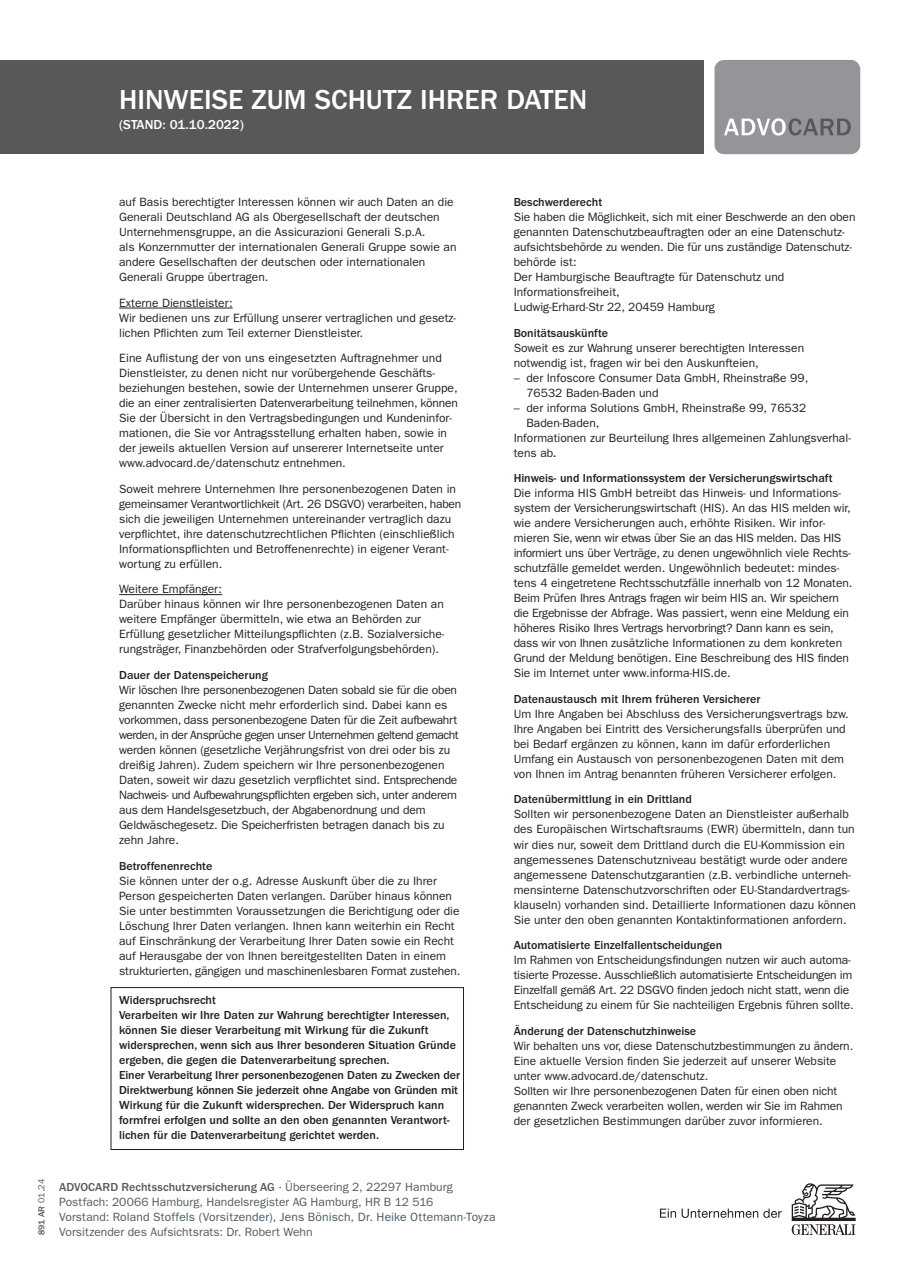
<style>
.page{position:relative;width:915px;height:1276px;background:#fff}
.page>*{position:absolute;margin:0;border:0;box-sizing:border-box;transform-origin:0 0}
.t1{font:500 28.5px "ITC Franklin Gothic Std";color:#fff}
._2__Zeile{font:500 13.5px "ITC Franklin Gothic Std";color:#fff}
.Copy_Aufzählung_3{font:12px/15px "ITC Franklin Gothic Std";color:#231f20}
.Copy_Aufzählung_3-2{font:500 12px/15px "ITC Franklin Gothic Std";color:#231f20}
.t2{font:12px/15px "ITC Franklin Gothic Std";letter-spacing:.005em;color:#57585a}
.t3{font:12px/15px "ITC Franklin Gothic Std";letter-spacing:.01em;color:#475865}
.t4{font:500 9px "ITC Franklin Gothic Std";color:#57585a}
.s1{font-weight:400}
.s2{font-weight:500}
.s3{color:#57585a}
</style>
<div class="page">
<hr style="left:119px;top:308px;width:114px;height:1px;background:#231f20">
<hr style="left:119px;top:594px;width:103px;height:1px;background:#231f20">
<div style="left:714px;top:60px;width:145px;height:94px;background:#939598;border-radius:9px"></div>
<svg style="left:724px;top:118px;width:126px;height:18px"></svg>
<svg style="left:791px;top:1183px;width:64px;height:52px"></svg>
<svg style="left:659px;top:1208px;width:122px;height:10px"></svg>
<div style="left:0;top:60px;width:703px;height:94px;background:#57585a"></div>
<div style="left:111px;top:987px;width:352px;height:163px;border:1px solid #231f20"></div>
<p class="t1" style="left:119px;top:83px;width:469px">HINWEISE ZUM SCHUTZ IHRER DATEN</p>
<p class="_2__Zeile" style="left:119px;top:117px;width:126px">(STAND: 01.10.2022)</p>
<p class="Copy_Aufzählung_3" style="left:119px;top:195px;width:339px">auf Basis berechtigter Interessen können wir auch Daten an die Generali Deutschland AG als Obergesellschaft der deutschen Unternehmensgruppe, an die Assicurazioni Generali S.p.A.<br>als Konzernmutter der internationalen Generali Gruppe sowie an andere Gesellschaften der deutschen oder internationalen Generali Gruppe übertragen.</p>
<p class="Copy_Aufzählung_3" style="left:119px;top:295px;width:115px">Externe Dienstleister:</p>
<p class="Copy_Aufzählung_3" style="left:119px;top:310px;width:338px">Wir bedienen uns zur Erfüllung unserer vertraglichen und gesetz&shy;lichen Pflichten zum Teil externer Dienstleister.</p>
<p class="Copy_Aufzählung_3" style="left:119px;top:351px;width:340px">Eine Auflistung der von uns eingesetzten Auftragnehmer und Dienstleister, zu denen nicht nur vorübergehende Geschäfts&shy;beziehungen bestehen, sowie der Unternehmen unserer Gruppe, die an einer zentralisierten Datenverarbeitung teilnehmen, können Sie der Übersicht in den Vertragsbedingungen und Kundeninfor&shy;mationen, die Sie vor Antragsstellung erhalten haben, sowie in der jeweils aktuellen Version auf unsererer Internetseite unter www.advocard.de/datenschutz entnehmen.</p>
<p class="Copy_Aufzählung_3" style="left:119px;top:481px;width:343px">Soweit mehrere Unternehmen Ihre personenbezogenen Daten in gemeinsamer Verantwortlichkeit (Art. 26 DSGVO) verarbeiten, haben sich die jeweiligen Unternehmen untereinander vertraglich dazu verpflichtet, ihre datenschutzrechtlichen Pflichten (einschließlich Informationspflichten und Betroffenenrechte) in eigener Verant&shy;wortung zu erfüllen.</p>
<p class="Copy_Aufzählung_3" style="left:119px;top:582px;width:104px">Weitere Empfänger:</p>
<p class="Copy_Aufzählung_3" style="left:119px;top:597px;width:327px">Darüber hinaus können wir Ihre personenbezogenen Daten an weitere Empfänger übermitteln, wie etwa an Behörden zur Erfüllung gesetzlicher Mitteilungspflichten (z.B. Sozialversiche&shy;rungsträger, Finanzbehörden oder Strafverfolgungsbehörden).</p>
<p class="Copy_Aufzählung_3-2" style="left:119px;top:667px;width:150px">Dauer der Datenspeicherung</p>
<p class="Copy_Aufzählung_3" style="left:119px;top:682px;width:341px">Wir löschen Ihre personenbezogenen Daten sobald sie für die oben genannten Zwecke nicht mehr erforderlich sind. Dabei kann es vorkommen, dass personenbezogene Daten für die Zeit aufbewahrt werden, in der Ansprüche gegen unser Unternehmen geltend gemacht werden können (gesetzliche Verjährungsfrist von drei oder bis zu dreißig Jahren). Zudem speichern wir Ihre personenbezogenen Daten, soweit wir dazu gesetzlich verpflichtet sind. Entsprechende Nachweis- und Aufbewahrungspflichten ergeben sich, unter anderem aus dem Handelsgesetzbuch, der Abgabenordnung und dem Geldwäschegesetz. Die Speicherfristen betragen danach bis zu zehn Jahre.</p>
<p class="Copy_Aufzählung_3-2" style="left:119px;top:858px;width:95px">Betroffenenrechte</p>
<p class="Copy_Aufzählung_3" style="left:119px;top:873px;width:342px">Sie können unter der o.g. Adresse Auskunft über die zu Ihrer Person gespeicherten Daten verlangen. Darüber hinaus können Sie unter bestimmten Voraussetzungen die Berichtigung oder die Löschung Ihrer Daten verlangen. Ihnen kann weiterhin ein Recht auf Einschränkung der Verarbeitung Ihrer Daten sowie ein Recht auf Herausgabe der von Ihnen bereitgestellten Daten in einem strukturierten, gängigen und maschinenlesbaren Format zustehen.</p>
<p class="Copy_Aufzählung_3-2" style="left:119px;top:993px;width:98px">Widerspruchsrecht</p>
<p class="Copy_Aufzählung_3-2" style="left:119px;top:1008px;width:338px">Verarbeiten wir Ihre Daten zur Wahrung berechtigter Interessen, können Sie dieser Verarbeitung mit Wirkung für die Zukunft widersprechen, wenn sich aus Ihrer besonderen Situation Gründe ergeben, die gegen die Datenverarbeitung sprechen.</p>
<p class="Copy_Aufzählung_3-2" style="left:119px;top:1068px;width:342px">Einer Verarbeitung Ihrer personenbezogenen Daten zu Zwecken der Direktwerbung können Sie jederzeit ohne Angabe von Gründen mit Wirkung für die Zukunft widersprechen. Der Widerspruch kann formfrei erfolgen und sollte an den oben genannten Verantwort&shy;lichen für die Datenverarbeitung gerichtet werden.</p>
<p class="t4" style="left:36px;top:1235px;width:58px;rotate:-90deg">891 AR <span class="s1">01.24</span></p>
<p class="t2" style="left:59px;top:1179px;width:395px"><span class="s2">ADVOCARD Rechtsschutzversicherung AG</span> · Überseering 2, 22297 Hamburg<br>Postfach: 20066 Hamburg, Handelsregister AG Hamburg, HR B 12 516</p>
<p class="t3" style="left:59px;top:1209px;width:438px"><span class="s3">Vorstand:</span> Roland Stoffels (Vorsitzender), Jens Bönisch, Dr. Heike Ottemann-Toyza<br><span class="s3">Vorsitzender des Aufsichtsrats: Dr. Robert Wehn</span></p>
<p class="Copy_Aufzählung_3-2" style="left:513px;top:195px;width:90px">Beschwerderecht</p>
<p class="Copy_Aufzählung_3" style="left:513px;top:210px;width:343px">Sie haben die Möglichkeit, sich mit einer Beschwerde an den oben genannten Datenschutzbeauftragten oder an eine Datenschutz&shy;aufsichtsbehörde zu wenden. Die für uns zuständige Datenschutz&shy;behörde ist:</p>
<p class="Copy_Aufzählung_3" style="left:513px;top:270px;width:272px">Der Hamburgische Beauftragte für Datenschutz und<br>Informationsfreiheit,<br>Ludwig-Erhard-Str 22, 20459 Hamburg</p>
<p class="Copy_Aufzählung_3-2" style="left:513px;top:325px;width:96px">Bonitätsauskünfte</p>
<p class="Copy_Aufzählung_3" style="left:513px;top:340px;width:292px">Soweit es zur Wahrung unserer berechtigten Interessen notwendig ist, fragen wir bei den Auskunfteien,</p>
<p class="Copy_Aufzählung_3" style="left:526px;top:370px;width:283px;text-indent:-13px">– der Infoscore Consumer Data GmbH, Rheinstraße 99,<br>76532 Baden-Baden und</p>
<p class="Copy_Aufzählung_3" style="left:526px;top:400px;width:281px;text-indent:-13px">– der informa Solutions GmbH, Rheinstraße 99, 76532<br>Baden-Baden,</p>
<p class="Copy_Aufzählung_3" style="left:513px;top:430px;width:339px">Informationen zur Beurteilung Ihres allgemeinen Zahlungsverhal&shy;tens ab<span class="s2">.</span></p>
<p class="Copy_Aufzählung_3-2" style="left:513px;top:471px;width:320px">Hinweis- und Informationssystem der Versicherungswirtschaft</p>
<p class="Copy_Aufzählung_3" style="left:513px;top:486px;width:340px">Die informa HIS GmbH betreibt das Hinweis- und Informations&shy;system der Versicherungswirtschaft (HIS). An das HIS melden wir, wie andere Versicherungen auch, erhöhte Risiken. Wir infor&shy;mieren Sie, wenn wir etwas über Sie an das HIS melden. Das HIS informiert uns über Verträge, zu denen ungewöhnlich viele Rechts&shy;schutzfälle gemeldet werden. Ungewöhnlich bedeutet: mindes&shy;tens 4 eingetretene Rechtsschutzfälle innerhalb von 12 Monaten.<br>Beim Prüfen Ihres Antrags fragen wir beim HIS an. Wir speichern die Ergebnisse der Abfrage. Was passiert, wenn eine Meldung ein höheres Risiko Ihres Vertrags hervorbringt? Dann kann es sein, dass wir von Ihnen zusätzliche Informationen zu dem konkreten Grund der Meldung benötigen. Eine Beschreibung des HIS finden Sie im Internet unter www.informa-HIS.de.</p>
<p class="Copy_Aufzählung_3-2" style="left:513px;top:691px;width:248px">Datenaustausch mit Ihrem früheren Versicherer</p>
<p class="Copy_Aufzählung_3" style="left:513px;top:706px;width:336px">Um Ihre Angaben bei Abschluss des Versicherungsvertrags bzw.<br>Ihre Angaben bei Eintritt des Versicherungsfalls überprüfen und bei Bedarf ergänzen zu können, kann im dafür erforderlichen Umfang ein Austausch von personenbezogenen Daten mit dem von Ihnen im Antrag benannten früheren Versicherer erfolgen.</p>
<p class="Copy_Aufzählung_3-2" style="left:513px;top:792px;width:180px">Datenübermittlung in ein Drittland</p>
<p class="Copy_Aufzählung_3" style="left:513px;top:807px;width:344px">Sollten wir personenbezogene Daten an Dienstleister außerhalb des Europäischen Wirtschaftsraums (EWR) übermitteln, dann tun wir dies nur, soweit dem Drittland durch die EU-Kommission ein angemessenes Datenschutzniveau bestätigt wurde oder andere angemessene Datenschutzgarantien (z.B. verbindliche unterneh&shy;mensinterne Datenschutzvorschriften oder EU-Standardvertrags&shy;klauseln) vorhanden sind. Detaillierte Informationen dazu können Sie unter den oben genannten Kontaktinformationen anfordern.</p>
<p class="Copy_Aufzählung_3-2" style="left:513px;top:937px;width:210px">Automatisierte Einzelfallentscheidungen</p>
<p class="Copy_Aufzählung_3" style="left:513px;top:952px;width:341px">Im Rahmen von Entscheidungsfindungen nutzen wir auch automa&shy;tisierte Prozesse. Ausschließlich automatisierte Entscheidungen im Einzelfall gemäß Art. 22 DSGVO finden jedoch nicht statt, wenn die Entscheidung zu einem für Sie nachteiligen Ergebnis führen sollte.</p>
<p class="Copy_Aufzählung_3-2" style="left:513px;top:1023px;width:184px">Änderung der Datenschutzhinweise</p>
<p class="Copy_Aufzählung_3" style="left:513px;top:1038px;width:341px">Wir behalten uns vor, diese Datenschutzbestimmungen zu ändern.<br>Eine aktuelle Version finden Sie jederzeit auf unserer Website unter www.advocard.de/datenschutz.</p>
<p class="Copy_Aufzählung_3" style="left:513px;top:1083px;width:330px">Sollten wir Ihre personenbezogenen Daten für einen oben nicht genannten Zweck verarbeiten wollen, werden wir Sie im Rahmen der gesetzlichen Bestimmungen darüber zuvor informieren.</p>
</div>
